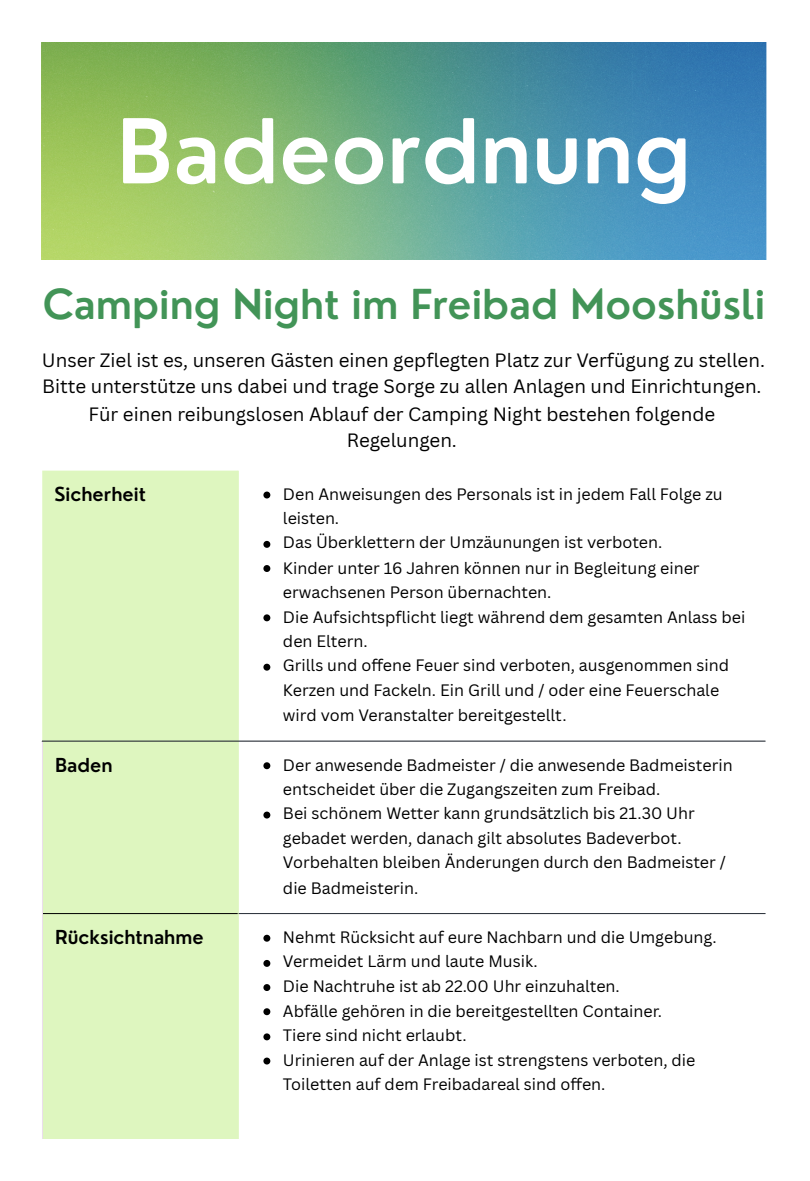
<style>
.page{position:relative;width:810px;height:1181px;background:#fff}
.page>*{position:absolute;margin:0;border:0;box-sizing:border-box;transform-origin:0 0}
.t1{font:600 87px "Nourd";color:#fff}
.t2{font:600 40.2px "Nourd";color:#429457}
.t3{font:18.75px/26.5px "Canva Sans";color:#000;text-align:center}
.t4{font:600 18.75px "Nourd";color:#000}
.t5{font:16.05px/24.2px "Canva Sans";color:#000}
</style>
<div class="page">
<img style="left:42px;top:42px;width:724px;height:217px">
<div style="left:42px;top:471px;width:196px;height:667px;background:#def6bf"></div>
<svg style="left:263px;top:491px;width:7px;height:7px"></svg>
<svg style="left:263px;top:541px;width:7px;height:7px"></svg>
<svg style="left:263px;top:565px;width:7px;height:7px"></svg>
<svg style="left:263px;top:614px;width:7px;height:7px"></svg>
<svg style="left:263px;top:663px;width:7px;height:7px"></svg>
<svg style="left:263px;top:762px;width:7px;height:7px"></svg>
<svg style="left:263px;top:811px;width:7px;height:7px"></svg>
<svg style="left:263px;top:934px;width:7px;height:7px"></svg>
<svg style="left:263px;top:960px;width:7px;height:6px"></svg>
<svg style="left:263px;top:984px;width:7px;height:7px"></svg>
<svg style="left:263px;top:1008px;width:7px;height:7px"></svg>
<svg style="left:263px;top:1033px;width:7px;height:7px"></svg>
<svg style="left:263px;top:1057px;width:7px;height:7px"></svg>
<hr style="left:42px;top:741px;width:1px;height:397px;background:#eadeeb">
<hr style="left:238px;top:471px;width:1px;height:667px;background:#def6bf">
<hr style="left:42px;top:740px;width:723px;height:1px;background:#293039">
<hr style="left:239px;top:913px;width:526px;height:1px;background:#293039">
<hr style="left:42px;top:1180px;width:724px;height:1px;background:#293039">
<hr style="left:43px;top:913px;width:195px;height:1px;background:#000">
<p class="t1" style="left:117px;top:96px;width:576px">Badeordnung</p>
<p class="t2" style="left:43px;top:279px;width:724px">Camping Night im Freibad Mooshüsli</p>
<p class="t3" style="left:42px;top:346px;width:724px">Unser Ziel ist es, unseren Gästen einen gepflegten Platz zur Verfügung zu stellen.<br>Bitte unterstütze uns dabei und trage Sorge zu allen Anlagen und Einrichtungen.<br>Für einen reibungslosen Ablauf der Camping Night bestehen folgende Regelungen.</p>
<p class="t4" style="left:55px;top:482px;width:93px">Sicherheit</p>
<p class="t5" style="left:283px;top:482px;width:441px">Den Anweisungen des Personals ist in jedem Fall Folge zu leisten.</p>
<p class="t5" style="left:283px;top:530px;width:381px">Das Überklettern der Umzäunungen ist verboten.</p>
<p class="t5" style="left:283px;top:555px;width:418px">Kinder unter 16 Jahren können nur in Begleitung einer erwachsenen Person übernachten.</p>
<p class="t5" style="left:283px;top:604px;width:464px">Die Aufsichtspflicht liegt während dem gesamten Anlass bei den Eltern.</p>
<p class="t5" style="left:283px;top:652px;width:448px;line-height:24.6px">Grills und offene Feuer sind verboten, ausgenommen sind<br>Kerzen und Fackeln. Ein Grill und / oder eine Feuerschale wird vom Veranstalter bereitgestellt.</p>
<p class="t4" style="left:55px;top:753px;width:59px">Baden</p>
<p class="t5" style="left:283px;top:752px;width:451px">Der anwesende Badmeister / die anwesende Badmeisterin entscheidet über die Zugangszeiten zum Freibad.</p>
<p class="t5" style="left:283px;top:800px;width:445px;line-height:24.8px">Bei schönem Wetter kann grundsätzlich bis 21.30 Uhr gebadet werden, danach gilt absolutes Badeverbot.<br>Vorbehalten bleiben Änderungen durch den Badmeister / die Badmeisterin.</p>
<p class="t4" style="left:55px;top:925px;width:150px">Rücksichtnahme</p>
<p class="t5" style="left:283px;top:925px;width:435px">Nehmt Rücksicht auf eure Nachbarn und die Umgebung.</p>
<p class="t5" style="left:283px;top:949px;width:256px">Vermeidet Lärm und laute Musik.</p>
<p class="t5" style="left:283px;top:973px;width:338px">Die Nachtruhe ist ab 22.00 Uhr einzuhalten.</p>
<p class="t5" style="left:283px;top:998px;width:381px">Abfälle gehören in die bereitgestellten Container.</p>
<p class="t5" style="left:283px;top:1022px;width:185px">Tiere sind nicht erlaubt.</p>
<p class="t5" style="left:283px;top:1047px;width:414px">Urinieren auf der Anlage ist strengstens verboten, die<br>Toiletten auf dem Freibadareal sind offen.</p>
</div>
